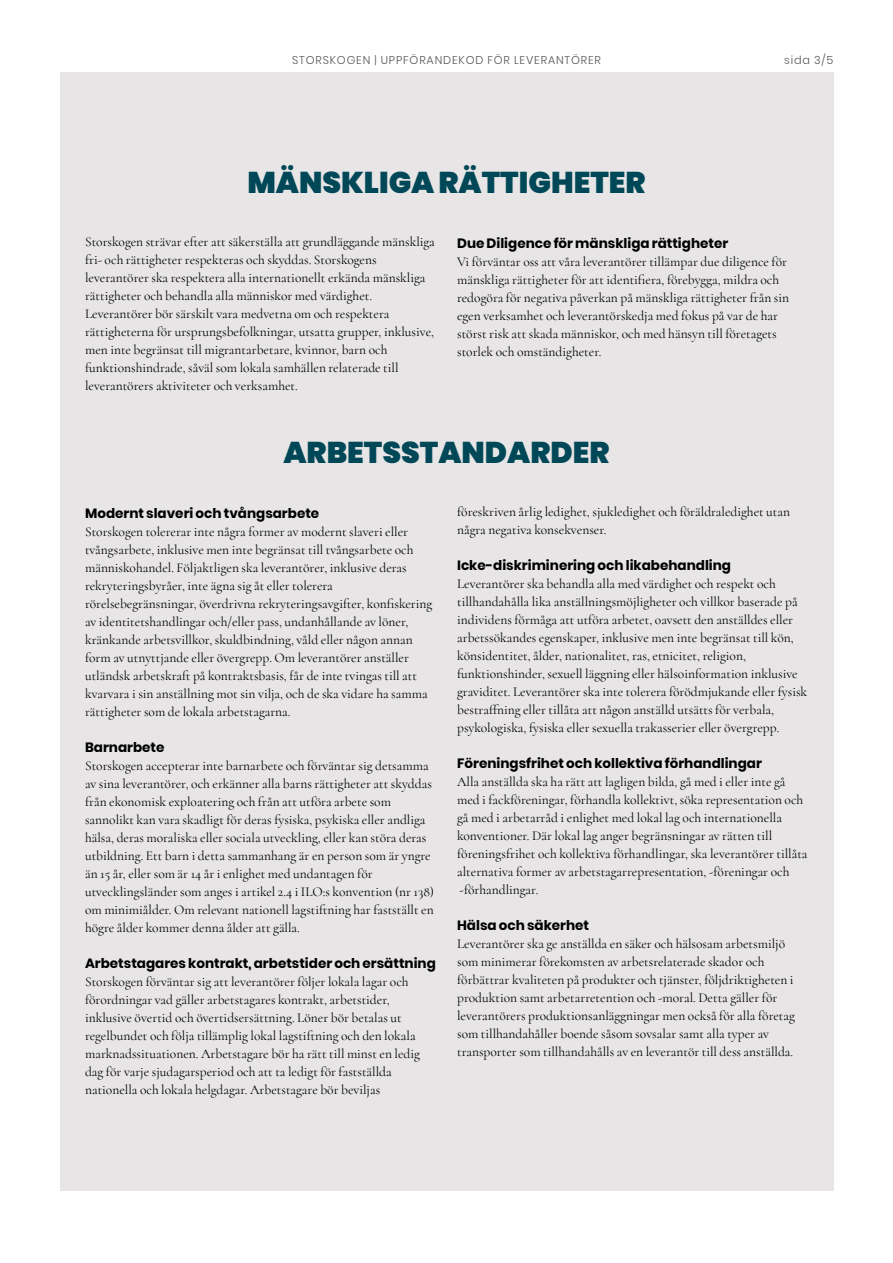
<style>
.page{position:relative;width:893px;height:1263px;background:#fff}
.page>*{position:absolute;margin:0;border:0;box-sizing:border-box;transform-origin:0 0}
.t1{font:900 30px "Poppins";color:#004857}
.t2{font:13.5px/18px "Cormorant";color:#000}
.t3{font:700 13.5px "Poppins";color:#000}
.t4{font:300 11.25px "Poppins";letter-spacing:.075em;color:#565655}
</style>
<div class="page">
<div style="left:60px;top:72px;width:773px;height:1119px;background:#e7e5e6"></div>
<p class="t4" style="left:292px;top:53px;width:310px">STORSKOGEN | UPPFÖRANDEKOD FÖR LEVERANTÖRER</p>
<p class="t4" style="left:784px;top:53px;width:51px">sida 3/5</p>
<h1 class="t1" style="left:247px;top:165px;width:400px">MÄNSKLIGA RÄTTIGHETER</h1>
<p class="t2" style="left:85px;top:233px;width:351px">Storskogen strävar efter att säkerställa att grundläggande mänskliga fri- och rättigheter respekteras och skyddas. Storskogens leverantörer ska respektera alla internationellt erkända mänskliga rättigheter och behandla alla människor med värdighet.<br>Leverantörer bör särskilt vara medvetna om och respektera rättigheterna för ursprungsbefolkningar, utsatta grupper, inklusive, men inte begränsat till migrantarbetare, kvinnor, barn och funktionshindrade, såväl som lokala samhällen relaterade till leverantörers aktiviteter och verksamhet.</p>
<p class="t3" style="left:457px;top:235px;width:273px">Due Diligence för mänskliga rättigheter</p>
<p class="t2" style="left:457px;top:253px;width:333px">Vi förväntar oss att våra leverantörer tillämpar due diligence för mänskliga rättigheter för att identifiera, förebygga, mildra och redogöra för negativa påverkan på mänskliga rättigheter från sin egen verksamhet och leverantörskedja med fokus på var de har störst risk att skada människor, och med hänsyn till företagets storlek och omständigheter.</p>
<h1 class="t1" style="left:283px;top:435px;width:328px">ARBETSSTANDARDER</h1>
<p class="t3" style="left:85px;top:505px;width:236px">Modernt slaveri och tvångsarbete</p>
<p class="t2" style="left:85px;top:522px;width:349px">Storskogen tolererar inte några former av modernt slaveri eller tvångsarbete, inklusive men inte begränsat till tvångsarbete och människohandel. Följaktligen ska leverantörer, inklusive deras rekryteringsbyråer, inte ägna sig åt eller tolerera rörelsebegränsningar, överdrivna rekryteringsavgifter, konfiskering av identitetshandlingar och/eller pass, undanhållande av löner, kränkande arbetsvillkor, skuldbindning, våld eller någon annan form av utnyttjande eller övergrepp. Om leverantörer anställer utländsk arbetskraft på kontraktsbasis, får de inte tvingas till att kvarvara i sin anställning mot sin vilja, och de ska vidare ha samma rättigheter som de lokala arbetstagarna.</p>
<p class="t3" style="left:85px;top:739px;width:81px">Barnarbete</p>
<p class="t2" style="left:85px;top:756px;width:351px">Storskogen accepterar inte barnarbete och förväntar sig detsamma av sina leverantörer, och erkänner alla barns rättigheter att skyddas från ekonomisk exploatering och från att utföra arbete som sannolikt kan vara skadligt för deras fysiska, psykiska eller andliga hälsa, deras moraliska eller sociala utveckling, eller kan störa deras utbildning. Ett barn i detta sammanhang är en person som är yngre än 15 år, eller som är 14 år i enlighet med undantagen för utvecklingsländer som anges i artikel 2.4 i ILO:s konvention (nr 138) om minimiålder. Om relevant nationell lagstiftning har fastställt en högre ålder kommer denna ålder att gälla.</p>
<p class="t3" style="left:85px;top:955px;width:352px">Arbetstagares kontrakt, arbetstider och ersättning</p>
<p class="t2" style="left:85px;top:972px;width:336px">Storskogen förväntar sig att leverantörer följer lokala lagar och förordningar vad gäller arbetstagares kontrakt, arbetstider, inklusive övertid och övertidsersättning. Löner bör betalas ut regelbundet och följa tillämplig lokal lagstiftning och den lokala marknadssituationen. Arbetstagare bör ha rätt till minst en ledig dag för varje sjudagarsperiod och att ta ledigt för fastställda nationella och lokala helgdagar. Arbetstagare bör beviljas</p>
<p class="t2" style="left:457px;top:503px;width:335px">föreskriven årlig ledighet, sjukledighet och föräldraledighet utan några negativa konsekvenser.</p>
<p class="t3" style="left:457px;top:557px;width:275px">Icke-diskriminering och likabehandling</p>
<p class="t2" style="left:457px;top:575px;width:352px">Leverantörer ska behandla alla med värdighet och respekt och tillhandahålla lika anställningsmöjligheter och villkor baserade på individens förmåga att utföra arbetet, oavsett den anställdes eller arbetssökandes egenskaper, inklusive men inte begränsat till kön, könsidentitet, ålder, nationalitet, ras, etnicitet, religion, funktionshinder, sexuell läggning eller hälsoinformation inklusive graviditet. Leverantörer ska inte tolerera förödmjukande eller fysisk bestraffning eller tillåta att någon anställd utsätts för verbala, psykologiska, fysiska eller sexuella trakasserier eller övergrepp.</p>
<p class="t3" style="left:457px;top:755px;width:306px">Föreningsfrihet och kollektiva förhandlingar</p>
<p class="t2" style="left:457px;top:773px;width:352px">Alla anställda ska ha rätt att lagligen bilda, gå med i eller inte gå med i fackföreningar, förhandla kollektivt, söka representation och gå med i arbetarråd i enlighet med lokal lag och internationella konventioner. Där lokal lag anger begränsningar av rätten till föreningsfrihet och kollektiva förhandlingar, ska leverantörer tillåta alternativa former av arbetstagarrepresentation, -föreningar och -förhandlingar.</p>
<p class="t3" style="left:457px;top:917px;width:134px">Hälsa och säkerhet</p>
<p class="t2" style="left:457px;top:935px;width:339px">Leverantörer ska ge anställda en säker och hälsosam arbetsmiljö som minimerar förekomsten av arbetsrelaterade skador och förbättrar kvaliteten på produkter och tjänster, följdriktigheten i produktion samt arbetarretention och -moral. Detta gäller för leverantörers produktionsanläggningar men också för alla företag som tillhandahåller boende såsom sovsalar samt alla typer av transporter som tillhandahålls av en leverantör till dess anställda.</p>
</div>
